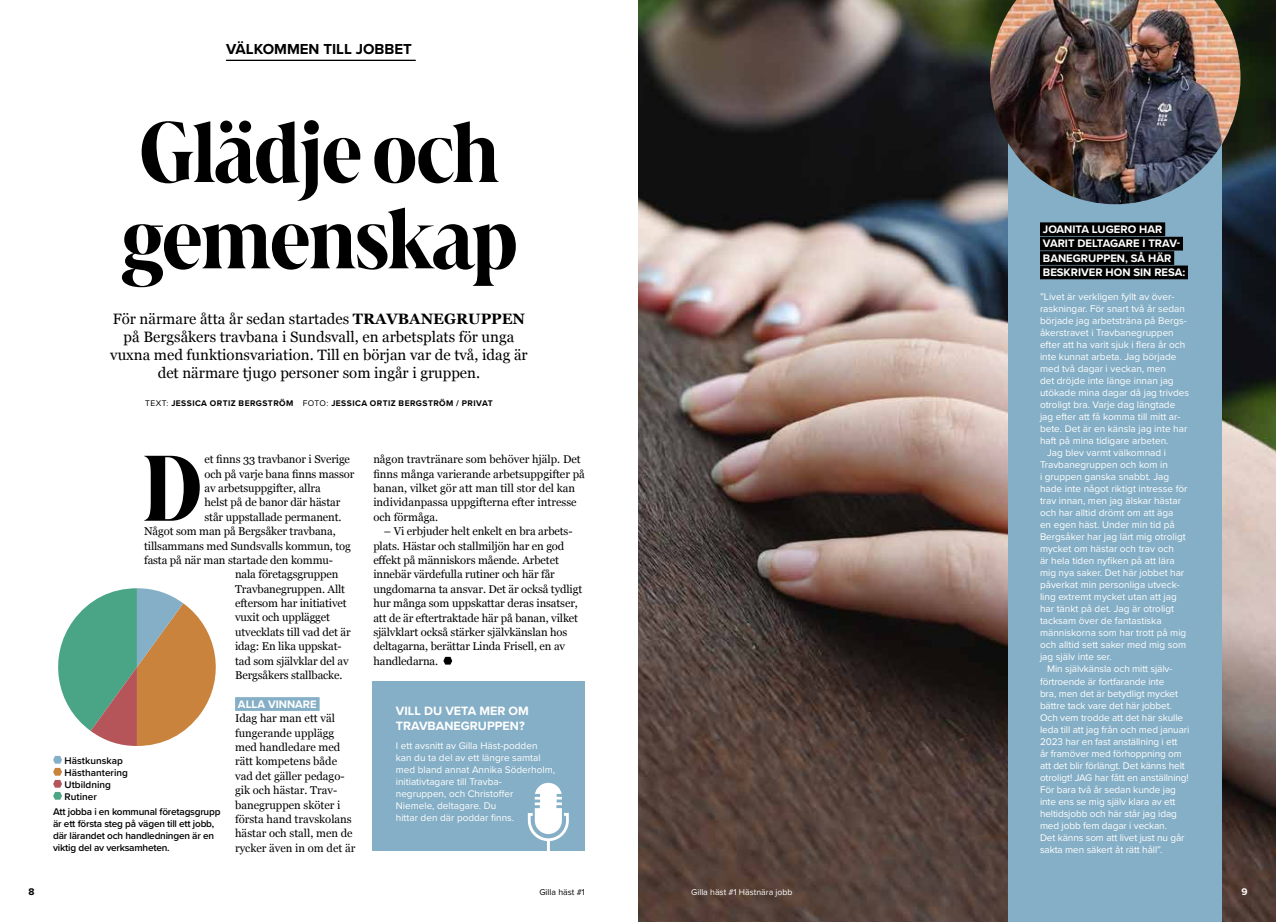
<style>
.page{position:relative;width:1276px;height:922px;background:#fff}
.page>*{position:absolute;margin:0;border:0;box-sizing:border-box;transform-origin:0 0}
.t1{font:300 98.38px "Marlide Display";color:#000}
.t2{font:300 90px/86.2px "Marlide Display";letter-spacing:-.01em;color:#000}
.t3{font:15px/18px "Georgia";color:#000;text-align:center}
.t4{font:700 15px "Proxima Nova";color:#000}
.t5{font:700 12.5px/15px "Proxima Nova";color:#fff}
.t6{font:11.25px/14.4px "Georgia";letter-spacing:-.01em;color:#000}
.t7{font:700 11.25px/14.4px "Proxima Nova";color:#fff}
.t8{font:10px/12px "Proxima Nova";color:#fff}
.t9{font:600 10px/12px "Proxima Nova";letter-spacing:-.02em;color:#000}
.t10{font:600 10px/12px "Proxima Nova";color:#000}
.t11{font:700 10px "Proxima Nova";color:#000}
.t12{font:700 10px "Proxima Nova";color:#fff}
.t13{font:8.75px "Proxima Nova";color:#fff}
.t14{font:8.75px "Proxima Nova";color:#000}
.t15{font:700 8.5px "Proxima Nova";letter-spacing:.05em;color:#000}
.s1{font-weight:700}
.s2{font-weight:400}
</style>
<div class="page">
<img style="left:638px;top:0;width:638px;height:921px">
<div style="left:372px;top:681px;width:213px;height:169px;background:#85afc6"></div>
<div style="left:235px;top:697px;width:85px;height:13px;background:#85afc6"></div>
<svg style="left:443px;top:656px;width:9px;height:8px"></svg>
<svg style="left:528px;top:782px;width:41px;height:69px"></svg>
<svg style="left:58px;top:588px;width:158px;height:157px"></svg>
<svg style="left:53px;top:755px;width:9px;height:44px"></svg>
<div style="left:1008px;top:60px;width:214px;height:861px;background:#85afc6"></div>
<div style="left:1040px;top:222px;width:125px;height:14px;background:#000"></div>
<div style="left:1040px;top:237px;width:143px;height:13px;background:#000"></div>
<div style="left:1040px;top:251px;width:134px;height:14px;background:#000"></div>
<div style="left:1040px;top:265px;width:148px;height:14px;background:#000"></div>
<img style="left:990px;top:0;width:250px;height:204px">
<hr style="left:226px;top:60px;width:190px;height:1px;background:#000">
<h3 class="t4" style="left:226px;top:38px;width:187px">VÄLKOMMEN TILL JOBBET</h3>
<h2 class="t2" style="left:122px;top:102px;width:397px">Glädje och gemenskap</h2>
<h3 class="t3" style="left:110px;top:309px;width:419px">För närmare åtta år sedan startades <span class="s1">TRAVBANEGRUPPEN </span>på Bergsåkers travbana i Sundsvall, en arbetsplats för unga vuxna med funktionsvariation. Till en början var de två, idag är det närmare tjugo personer som ingår i gruppen.</h3>
<p class="t15" style="left:145px;top:396px;width:349px"><span class="s2">TEXT:</span> JESSICA ORTIZ BERGSTRÖM <span class="s2">FOTO:</span> JESSICA ORTIZ BERGSTRÖM / PRIVAT</p>
<h1 class="t1" style="left:143px;top:415px;width:60px">D</h1>
<p class="t6" style="left:204px;top:451px;width:147px">et finns 33 travbanor i Sverige</p>
<p class="t6" style="left:204px;top:466px;width:151px">och på varje bana finns massor</p>
<p class="t6" style="left:204px;top:480px;width:118px">av arbetsuppgifter, allra</p>
<p class="t6" style="left:204px;top:494px;width:137px">helst på de banor där hästar</p>
<p class="t6" style="left:204px;top:509px;width:138px">står uppstallade permanent.</p>
<p class="t6" style="left:144px;top:523px;width:193px">Något som man på Bergsåker travbana,</p>
<p class="t6" style="left:144px;top:538px;width:208px">tillsammans med Sundsvalls kommun, tog</p>
<p class="t6" style="left:144px;top:552px;width:190px">fasta på när man startade den kommu-</p>
<p class="t6" style="left:235px;top:566px;width:105px">nala företagsgruppen</p>
<p class="t6" style="left:235px;top:581px;width:111px">Travbanegruppen. Allt</p>
<p class="t6" style="left:235px;top:595px;width:113px">eftersom har initiativet</p>
<p class="t6" style="left:235px;top:609px;width:97px">vuxit och upplägget</p>
<p class="t6" style="left:235px;top:624px;width:117px">utvecklats till vad det är</p>
<p class="t6" style="left:235px;top:638px;width:108px">idag: En lika uppskat-</p>
<p class="t6" style="left:235px;top:653px;width:115px">tad som självklar del av</p>
<p class="t6" style="left:235px;top:667px;width:109px">Bergsåkers stallbacke.</p>
<p class="t7" style="left:238px;top:696px;width:80px">ALLA VINNARE</p>
<p class="t6" style="left:235px;top:710px;width:122px">Idag har man ett väl fungerande upplägg med handledare med rätt kompetens både vad det gäller pedago&shy;gik och hästar. Trav&shy;banegruppen sköter i första hand travskolans hästar och stall, men de rycker även in om det är</p>
<p class="t10" style="left:65px;top:753px;width:65px">Hästkunskap<br>Hästhantering<br>Utbildning<br>Rutiner</p>
<p class="t9" style="left:53px;top:805px;width:169px">Att jobba i en kommunal företagsgrupp är ett första steg på vägen till ett jobb, där lärandet och handledningen är en viktig del av verksamheten.</p>
<p class="t6" style="left:373px;top:451px;width:213px">någon travtränare som behöver hjälp. Det finns många varierande arbetsuppgifter på banan, vilket gör att man till stor del kan individanpassa uppgifterna efter intresse och förmåga.</p>
<p class="t6" style="left:373px;top:523px;width:210px;text-indent:11px">– Vi erbjuder helt enkelt en bra arbets&shy;plats. Hästar och stallmiljön har en god effekt på människors mående. Arbetet innebär värdefulla rutiner och här får ungdomarna ta ansvar. Det är också tydligt hur många som uppskattar deras insatser, att de är eftertraktade här på banan, vilket självklart också stärker självkänslan hos deltagarna, berättar Linda Frisell, en av handledarna.</p>
<p class="t5" style="left:396px;top:703px;width:135px">VILL DU VETA MER OM<br>TRAVBANEGRUPPEN?</p>
<p class="t8" style="left:396px;top:739px;width:161px">I ett avsnitt av Gilla Häst-podden kan du ta del av ett längre samtal med bland annat Annika Söderholm, initiativtagare till Travba-<br>negruppen, och Christoffer<br>Niemele, deltagare. Du<br>hittar den där poddar finns.</p>
<p class="t7" style="left:1043px;top:222px;width:144px">JOANITA LUGERO HAR<br>VARIT DELTAGARE I TRAV-<br>BANEGRUPPEN, SÅ HÄR<br>BESKRIVER HON SIN RESA:</p>
<p class="t8" style="left:1040px;top:290px;width:136px">”Livet är verkligen fyllt av över-</p>
<p class="t8" style="left:1040px;top:302px;width:146px">raskningar. För snart två år sedan</p>
<p class="t8" style="left:1040px;top:314px;width:148px">började jag arbetsträna på Bergs-</p>
<p class="t8" style="left:1040px;top:326px;width:135px">åkerstravet i Travbanegruppen</p>
<p class="t8" style="left:1040px;top:338px;width:147px">efter att ha varit sjuk i flera år och</p>
<p class="t8" style="left:1040px;top:350px;width:138px">inte kunnat arbeta. Jag började</p>
<p class="t8" style="left:1040px;top:362px;width:127px">med två dagar i veckan, men</p>
<p class="t8" style="left:1040px;top:374px;width:135px">det dröjde inte länge innan jag</p>
<p class="t8" style="left:1040px;top:386px;width:150px">utökade mina dagar då jag trivdes</p>
<p class="t8" style="left:1040px;top:398px;width:137px">otroligt bra. Varje dag längtade</p>
<p class="t8" style="left:1040px;top:410px;width:142px">jag efter att få komma till mitt ar-</p>
<p class="t8" style="left:1040px;top:422px;width:149px">bete. Det är en känsla jag inte har</p>
<p class="t8" style="left:1040px;top:434px;width:130px">haft på mina tidigare arbeten.</p>
<p class="t8" style="left:1047px;top:446px;width:121px">Jag blev varmt välkomnad i</p>
<p class="t8" style="left:1040px;top:458px;width:130px">Travbanegruppen och kom in</p>
<p class="t8" style="left:1040px;top:470px;width:131px">i gruppen ganska snabbt. Jag</p>
<p class="t8" style="left:1040px;top:482px;width:149px">hade inte något riktigt intresse för</p>
<p class="t8" style="left:1040px;top:494px;width:142px">trav innan, men jag älskar hästar</p>
<p class="t8" style="left:1040px;top:506px;width:135px">och har alltid drömt om att äga</p>
<p class="t8" style="left:1040px;top:518px;width:136px">en egen häst. Under min tid på</p>
<p class="t8" style="left:1040px;top:530px;width:147px">Bergsåker har jag lärt mig otroligt</p>
<p class="t8" style="left:1040px;top:542px;width:135px">mycket om hästar och trav och</p>
<p class="t8" style="left:1040px;top:554px;width:136px">är hela tiden nyfiken på att lära</p>
<p class="t8" style="left:1040px;top:566px;width:146px">mig nya saker. Det här jobbet har</p>
<p class="t8" style="left:1040px;top:578px;width:141px">påverkat min personliga utveck-</p>
<p class="t8" style="left:1040px;top:590px;width:138px">ling extremt mycket utan att jag</p>
<p class="t8" style="left:1040px;top:602px;width:136px">har tänkt på det. Jag är otroligt</p>
<p class="t8" style="left:1040px;top:614px;width:123px">tacksam över de fantastiska</p>
<p class="t8" style="left:1040px;top:626px;width:148px">människorna som har trott på mig</p>
<p class="t8" style="left:1040px;top:638px;width:148px">och alltid sett saker med mig som</p>
<p class="t8" style="left:1040px;top:650px;width:73px">jag själv inte ser.</p>
<p class="t8" style="left:1047px;top:662px;width:127px">Min självkänsla och mitt själv-</p>
<p class="t8" style="left:1040px;top:674px;width:126px">förtroende är fortfarande inte</p>
<p class="t8" style="left:1040px;top:686px;width:140px">bra, men det är betydligt mycket</p>
<p class="t8" style="left:1040px;top:698px;width:133px">bättre tack vare det här jobbet.</p>
<p class="t8" style="left:1040px;top:710px;width:145px">Och vem trodde att det här skulle</p>
<p class="t8" style="left:1040px;top:722px;width:151px">leda till att jag från och med januari</p>
<p class="t8" style="left:1040px;top:734px;width:139px">2023 har en fast anställning i ett</p>
<p class="t8" style="left:1040px;top:746px;width:143px">år framöver med förhoppning om</p>
<p class="t8" style="left:1040px;top:758px;width:146px">att det blir förlängt. Det känns helt</p>
<p class="t8" style="left:1040px;top:770px;width:150px">otroligt! JAG har fått en anställning!</p>
<p class="t8" style="left:1040px;top:782px;width:137px">För bara två år sedan kunde jag</p>
<p class="t8" style="left:1040px;top:794px;width:137px">inte ens se mig själv klara av ett</p>
<p class="t8" style="left:1040px;top:806px;width:138px">heltidsjobb och här står jag idag</p>
<p class="t8" style="left:1040px;top:818px;width:128px">med jobb fem dagar i veckan.</p>
<p class="t8" style="left:1040px;top:830px;width:146px">Det känns som att livet just nu går</p>
<p class="t8" style="left:1040px;top:842px;width:124px">sakta men säkert åt rätt håll”.</p>
<p class="t11" style="left:28px;top:883px;width:8px">8</p>
<p class="t14" style="left:539px;top:885px;width:47px">Gilla häst #1</p>
<p class="t13" style="left:691px;top:885px;width:103px">Gilla häst #1 Hästnära jobb</p>
<p class="t12" style="left:1241px;top:883px;width:8px">9</p>
</div>
